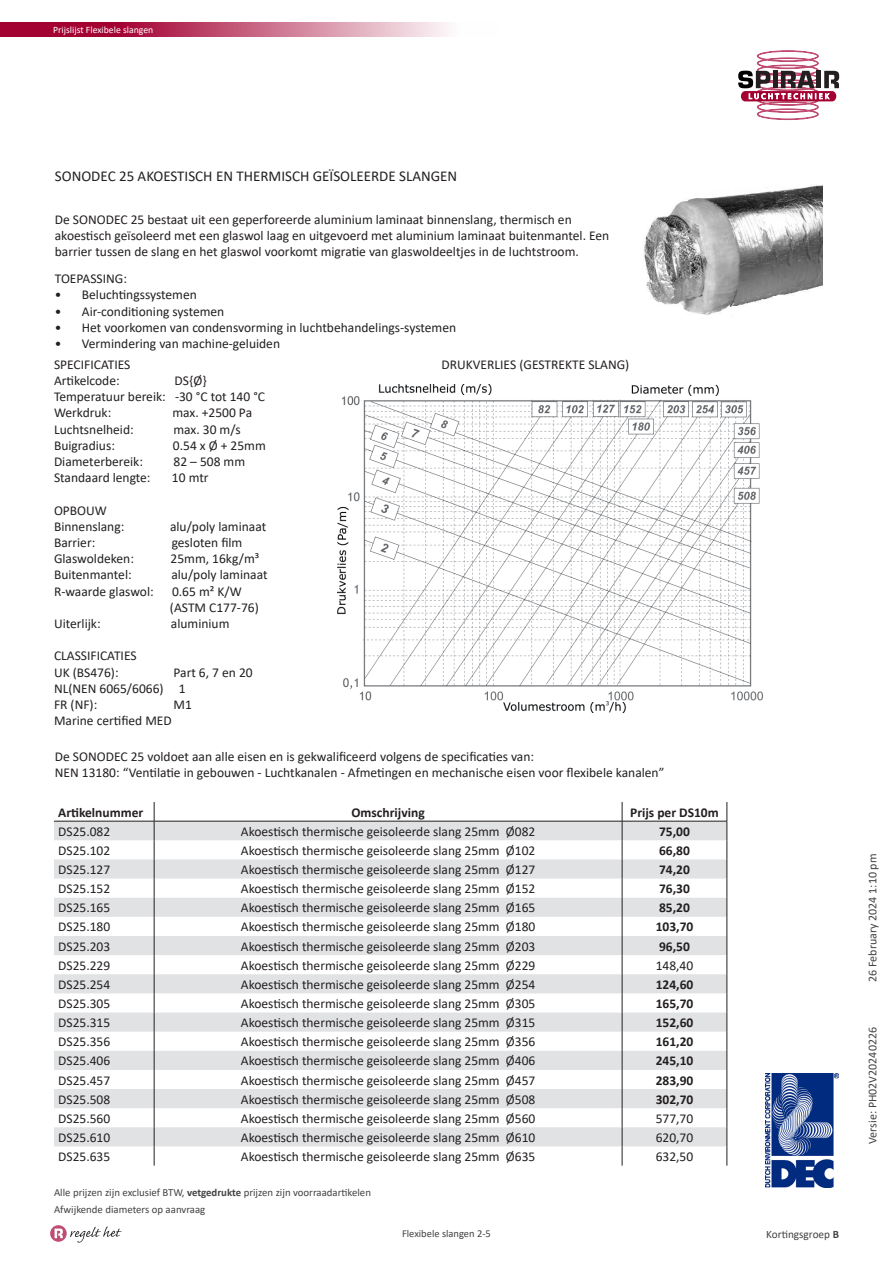
<style>
.page{position:relative;width:893px;height:1263px;background:#fff}
.page>*{position:absolute;margin:0;border:0;box-sizing:border-box;transform-origin:0 0}
.t1{font:15px "Calibri";color:#231f20}
.Standaard{font:13.5px/16.2px "Calibri";color:#231f20}
.kop{font:13.5px "Calibri";color:#231f20}
.maten{font:13.5px "Calibri";color:#231f20}
.tabel{font:700 13.5px "Calibri";color:#231f20}
.tabel-2{font:13.5px "Calibri";color:#231f20}
.kop-2{font:700 13.5px "Calibri";color:#231f20}
.t2{font:12px "Calibri";color:#414243}
.t3{font:11.25px "Calibri";color:#414243}
.t4{font:10.8px "Calibri";color:#414243}
.t5{font:10.5px "Calibri";color:#414243}
.t6{font:9.75px "Calibri";color:#fff}
.s1{font-weight:700}
</style>
<div class="page">
<svg style="left:738px;top:51px;width:101px;height:69px"></svg>
<svg style="left:0;top:22px;width:448px;height:15px;background:#c35a7a"></svg>
<img style="left:766px;top:1074px;width:73px;height:113px">
<svg style="left:50px;top:1225px;width:17px;height:17px"></svg>
<svg style="left:55px;top:1228px;width:8px;height:10px"></svg>
<svg style="left:70px;top:1226px;width:52px;height:16px"></svg>
<img style="left:644px;top:185px;width:179px;height:130px">
<svg style="left:54px;top:822px;width:673px;height:324px;fill:#e1e2e4"></svg>
<hr style="left:54px;top:821px;width:100px;height:1px;background:#231f20">
<hr style="left:622px;top:821px;width:105px;height:1px;background:#231f20">
<svg style="left:154px;top:802px;width:1px;height:363px"></svg>
<svg style="left:622px;top:802px;width:1px;height:363px"></svg>
<hr style="left:154px;top:821px;width:468px;height:1px;background:#231f20">
<svg style="left:727px;top:802px;width:1px;height:363px"></svg>
<img style="left:337px;top:384px;width:425px;height:328px">
<p class="t6" style="left:53px;top:23px;width:102px">Prijslijst Flexibele slangen</p>
<p class="t1" style="left:55px;top:166px;width:404px">SONODEC 25 AKOESTISCH EN THERMISCH GEÏSOLEERDE SLANGEN</p>
<p class="Standaard" style="left:55px;top:211px;width:556px">De SONODEC 25 bestaat uit een geperforeerde aluminium laminaat binnenslang, thermisch en akoestisch geïsoleerd met een glaswol laag en uitgevoerd met aluminium laminaat buitenmantel. Een barrier tussen de slang en het glaswol voorkomt migratie van glaswoldeeltjes in de luchtstroom.</p>
<p class="Standaard" style="left:55px;top:270px;width:74px">TOEPASSING:</p>
<p class="Standaard" style="left:55px;top:286px;width:144px">• Beluchtingssystemen</p>
<p class="Standaard" style="left:55px;top:303px;width:171px">• Air-conditioning systemen</p>
<p class="Standaard" style="left:55px;top:319px;width:403px">• Het voorkomen van condensvorming in luchtbehandelings-systemen</p>
<p class="Standaard" style="left:55px;top:335px;width:227px">• Vermindering van machine-geluiden</p>
<p class="Standaard" style="left:54px;top:356px;width:78px">SPECIFICATIES</p>
<p class="Standaard" style="left:442px;top:356px;width:189px">DRUKVERLIES (GESTREKTE SLANG)</p>
<p class="Standaard" style="left:54px;top:372px;width:67px">Artikelcode:</p>
<p class="Standaard" style="left:175px;top:372px;width:33px">DS{Ø}</p>
<p class="Standaard" style="left:54px;top:388px;width:213px">Temperatuur bereik: -30 °C tot 140 °C</p>
<p class="Standaard" style="left:54px;top:404px;width:59px">Werkdruk:</p>
<p class="Standaard" style="left:172px;top:404px;width:81px">max. +2500 Pa</p>
<p class="Standaard" style="left:54px;top:421px;width:81px">Luchtsnelheid:</p>
<p class="Standaard" style="left:173px;top:421px;width:69px">max. 30 m/s</p>
<p class="Standaard" style="left:54px;top:437px;width:62px">Buigradius:</p>
<p class="Standaard" style="left:173px;top:437px;width:94px">0.54 x Ø + 25mm</p>
<p class="Standaard" style="left:54px;top:453px;width:91px">Diameterbereik:</p>
<p class="Standaard" style="left:174px;top:453px;width:73px">82 – 508 mm</p>
<p class="Standaard" style="left:54px;top:469px;width:98px">Standaard lengte:</p>
<p class="Standaard" style="left:172px;top:469px;width:38px">10 mtr</p>
<p class="Standaard" style="left:54px;top:502px;width:54px">OPBOUW</p>
<p class="Standaard" style="left:54px;top:518px;width:72px">Binnenslang:</p>
<p class="Standaard" style="left:170px;top:518px;width:98px">alu/poly laminaat</p>
<p class="Standaard" style="left:54px;top:534px;width:43px">Barrier:</p>
<p class="Standaard" style="left:172px;top:534px;width:72px">gesloten film</p>
<p class="Standaard" style="left:54px;top:550px;width:81px">Glaswoldeken:</p>
<p class="Standaard" style="left:171px;top:550px;width:90px">25mm, 16kg/m³</p>
<p class="Standaard" style="left:54px;top:566px;width:79px">Buitenmantel:</p>
<p class="Standaard" style="left:171px;top:566px;width:98px">alu/poly laminaat</p>
<p class="Standaard" style="left:54px;top:583px;width:101px">R-waarde glaswol:</p>
<p class="Standaard" style="left:172px;top:583px;width:71px">0.65 m² K/W</p>
<p class="Standaard" style="left:170px;top:599px;width:90px">(ASTM C177-76)</p>
<p class="Standaard" style="left:54px;top:615px;width:48px">Uiterlijk:</p>
<p class="Standaard" style="left:171px;top:615px;width:60px">aluminium</p>
<p class="Standaard" style="left:54px;top:647px;width:84px">CLASSIFICATIES</p>
<p class="Standaard" style="left:54px;top:664px;width:66px">UK (BS476):</p>
<p class="Standaard" style="left:174px;top:664px;width:81px">Part 6, 7 en 20</p>
<p class="Standaard" style="left:54px;top:680px;width:133px">NL(NEN 6065/6066) 1</p>
<p class="Standaard" style="left:54px;top:696px;width:45px">FR (NF):</p>
<p class="Standaard" style="left:174px;top:696px;width:20px">M1</p>
<p class="Standaard" style="left:54px;top:712px;width:119px">Marine certified MED</p>
<p class="Standaard" style="left:55px;top:748px;width:481px">De SONODEC 25 voldoet aan alle eisen en is gekwalificeerd volgens de specificaties van:</p>
<p class="Standaard" style="left:55px;top:764px;width:611px">NEN 13180: “Ventilatie in gebouwen - Luchtkanalen - Afmetingen en mechanische eisen voor flexibele kanalen”</p>
<p class="kop-2" style="left:58px;top:802px;width:87px">Artikelnummer</p>
<p class="tabel" style="left:351px;top:802px;width:75px">Omschrijving</p>
<p class="tabel" style="left:630px;top:802px;width:90px">Prijs per DS10m</p>
<p class="maten" style="left:58px;top:822px;width:54px">DS25.082</p>
<p class="kop" style="left:241px;top:822px;width:296px">Akoestisch thermische geisoleerde slang 25mm Ø082</p>
<p class="tabel" style="left:659px;top:822px;width:32px">75,00</p>
<p class="maten" style="left:58px;top:841px;width:54px">DS25.102</p>
<p class="kop" style="left:241px;top:841px;width:296px">Akoestisch thermische geisoleerde slang 25mm Ø102</p>
<p class="tabel" style="left:659px;top:841px;width:32px">66,80</p>
<p class="maten" style="left:58px;top:860px;width:54px">DS25.127</p>
<p class="kop" style="left:241px;top:860px;width:296px">Akoestisch thermische geisoleerde slang 25mm Ø127</p>
<p class="tabel" style="left:659px;top:860px;width:32px">74,20</p>
<p class="maten" style="left:58px;top:879px;width:54px">DS25.152</p>
<p class="kop" style="left:241px;top:879px;width:296px">Akoestisch thermische geisoleerde slang 25mm Ø152</p>
<p class="tabel" style="left:659px;top:879px;width:32px">76,30</p>
<p class="maten" style="left:58px;top:898px;width:54px">DS25.165</p>
<p class="kop" style="left:241px;top:898px;width:296px">Akoestisch thermische geisoleerde slang 25mm Ø165</p>
<p class="tabel" style="left:659px;top:898px;width:32px">85,20</p>
<p class="maten" style="left:58px;top:918px;width:54px">DS25.180</p>
<p class="kop" style="left:241px;top:918px;width:296px">Akoestisch thermische geisoleerde slang 25mm Ø180</p>
<p class="tabel" style="left:656px;top:917px;width:39px">103,70</p>
<p class="maten" style="left:58px;top:937px;width:54px">DS25.203</p>
<p class="kop" style="left:241px;top:937px;width:296px">Akoestisch thermische geisoleerde slang 25mm Ø203</p>
<p class="tabel" style="left:659px;top:936px;width:32px">96,50</p>
<p class="maten" style="left:58px;top:956px;width:54px">DS25.229</p>
<p class="kop" style="left:241px;top:956px;width:296px">Akoestisch thermische geisoleerde slang 25mm Ø229</p>
<p class="tabel-2" style="left:656px;top:956px;width:39px">148,40</p>
<p class="maten" style="left:58px;top:975px;width:54px">DS25.254</p>
<p class="kop" style="left:241px;top:975px;width:296px">Akoestisch thermische geisoleerde slang 25mm Ø254</p>
<p class="tabel" style="left:656px;top:975px;width:39px">124,60</p>
<p class="maten" style="left:58px;top:994px;width:54px">DS25.305</p>
<p class="kop" style="left:241px;top:994px;width:296px">Akoestisch thermische geisoleerde slang 25mm Ø305</p>
<p class="tabel" style="left:656px;top:994px;width:39px">165,70</p>
<p class="maten" style="left:58px;top:1013px;width:54px">DS25.315</p>
<p class="kop" style="left:241px;top:1013px;width:296px">Akoestisch thermische geisoleerde slang 25mm Ø315</p>
<p class="tabel" style="left:656px;top:1013px;width:39px">152,60</p>
<p class="maten" style="left:58px;top:1032px;width:54px">DS25.356</p>
<p class="kop" style="left:241px;top:1032px;width:296px">Akoestisch thermische geisoleerde slang 25mm Ø356</p>
<p class="tabel" style="left:656px;top:1032px;width:39px">161,20</p>
<p class="maten" style="left:58px;top:1051px;width:54px">DS25.406</p>
<p class="kop" style="left:241px;top:1051px;width:296px">Akoestisch thermische geisoleerde slang 25mm Ø406</p>
<p class="tabel" style="left:656px;top:1051px;width:39px">245,10</p>
<p class="maten" style="left:58px;top:1071px;width:54px">DS25.457</p>
<p class="kop" style="left:241px;top:1071px;width:296px">Akoestisch thermische geisoleerde slang 25mm Ø457</p>
<p class="tabel" style="left:656px;top:1070px;width:39px">283,90</p>
<p class="maten" style="left:58px;top:1090px;width:54px">DS25.508</p>
<p class="kop" style="left:241px;top:1090px;width:296px">Akoestisch thermische geisoleerde slang 25mm Ø508</p>
<p class="tabel" style="left:656px;top:1090px;width:39px">302,70</p>
<p class="maten" style="left:58px;top:1109px;width:54px">DS25.560</p>
<p class="kop" style="left:241px;top:1109px;width:296px">Akoestisch thermische geisoleerde slang 25mm Ø560</p>
<p class="tabel-2" style="left:656px;top:1109px;width:39px">577,70</p>
<p class="maten" style="left:58px;top:1128px;width:54px">DS25.610</p>
<p class="kop" style="left:241px;top:1128px;width:296px">Akoestisch thermische geisoleerde slang 25mm Ø610</p>
<p class="tabel-2" style="left:656px;top:1128px;width:39px">620,70</p>
<p class="maten" style="left:58px;top:1147px;width:54px">DS25.635</p>
<p class="kop" style="left:241px;top:1147px;width:296px">Akoestisch thermische geisoleerde slang 25mm Ø635</p>
<p class="tabel-2" style="left:656px;top:1147px;width:39px">632,50</p>
<p class="t4" style="left:54px;top:1184px;width:319px">Alle prijzen zijn exclusief BTW, <span class="s1">vetgedrukte</span> prijzen zijn voorraadartikelen</p>
<p class="t4" style="left:54px;top:1201px;width:153px">Afwijkende diameters op aanvraag</p>
<p class="t5" style="left:402px;top:1226px;width:90px">Flexibele slangen 2-5</p>
<p class="t3" style="left:766px;top:1226px;width:74px">Kortingsgroep <span class="s1">B</span></p>
<p class="t2" style="left:864px;top:982px;width:130px;rotate:-90deg">26 February 2024 1:10 pm</p>
<p class="t2" style="left:864px;top:1144px;width:118px;rotate:-90deg">Versie: PH02V20240226</p>
</div>
